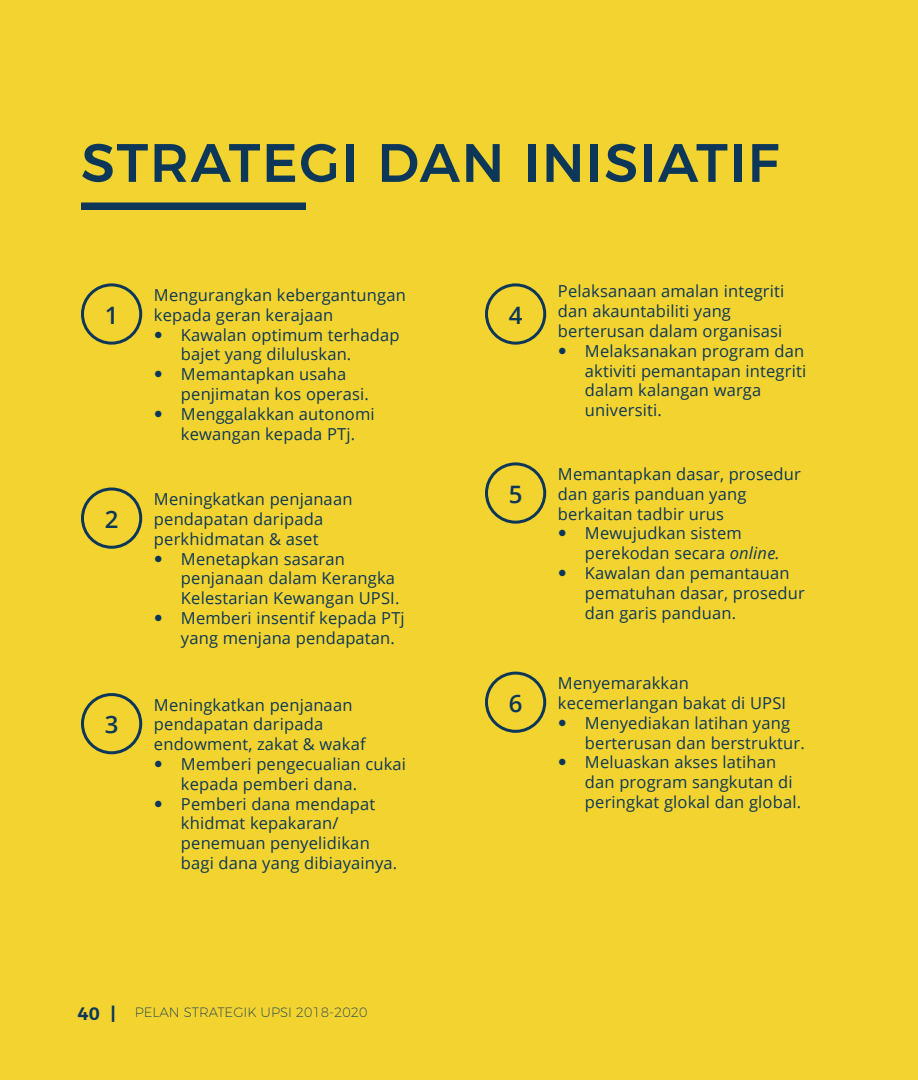
<style>
.page{position:relative;width:918px;height:1080px;background:#f3d32f}
.page>*{position:absolute;margin:0;border:0;box-sizing:border-box;transform-origin:0 0}
.t1{font:500 54px "Montserrat";letter-spacing:.03em;color:#0c3759}
.t2{font:600 24px "Open Sans";color:#0c3759}
.t3{font:16.5px/19.8px "Open Sans";letter-spacing:.01em;color:#0c3759}
.t4{font:200 13.5px "Montserrat";color:#0c3759}
.s1{font-weight:600;font-size:18px}
.s2{font-weight:700;font-size:18px}
.s3{font-style:italic}
</style>
<div class="page">
<div style="left:81px;top:202px;width:225px;height:8px;background:#0c3759"></div>
<div style="left:81px;top:283px;width:61px;height:62px;border:3px solid #0c3759;border-radius:50%"></div>
<div style="left:81px;top:488px;width:61px;height:61px;border:3px solid #0c3759;border-radius:50%"></div>
<div style="left:81px;top:693px;width:61px;height:61px;border:3px solid #0c3759;border-radius:50%"></div>
<div style="left:485px;top:672px;width:61px;height:61px;border:3px solid #0c3759;border-radius:50%"></div>
<div style="left:485px;top:462px;width:61px;height:62px;border:3px solid #0c3759;border-radius:50%"></div>
<div style="left:485px;top:283px;width:61px;height:62px;border:3px solid #0c3759;border-radius:50%"></div>
<h1 class="t1" style="left:81px;top:119px;width:700px">STRATEGI DAN INISIATIF</h1>
<h2 class="t2" style="left:105px;top:298px;width:15px">1</h2>
<h2 class="t2" style="left:105px;top:503px;width:15px">2</h2>
<h2 class="t2" style="left:105px;top:708px;width:15px">3</h2>
<p class="t3" style="left:154px;top:285px;width:253px">Mengurangkan kebergantungan kepada geran kerajaan</p>
<p class="t3" style="left:181px;top:324px;width:220px">Kawalan optimum terhadap bajet yang diluluskan.<br>Memantapkan usaha penjimatan kos operasi.<br>Menggalakkan autonomi kewangan kepada PTj.</p>
<p class="t3" style="left:154px;top:489px;width:200px">Meningkatkan penjanaan pendapatan daripada perkhidmatan &amp; aset</p>
<p class="t3" style="left:181px;top:548px;width:225px">Menetapkan sasaran penjanaan dalam Kerangka<br>Kelestarian Kewangan UPSI.<br>Memberi insentif kepada PTj yang menjana pendapatan.</p>
<p class="t3" style="left:154px;top:694px;width:200px">Meningkatkan penjanaan</p>
<p class="t3" style="left:154px;top:714px;width:171px">pendapatan daripada</p>
<p class="t3" style="left:154px;top:734px;width:213px">endowment, zakat &amp; wakaf</p>
<p class="t3" style="left:181px;top:754px;width:227px">Memberi pengecualian cukai</p>
<p class="t3" style="left:181px;top:774px;width:178px">kepada pemberi dana.</p>
<p class="t3" style="left:181px;top:793px;width:196px">Pemberi dana mendapat</p>
<p class="t3" style="left:181px;top:813px;width:159px">khidmat kepakaran/</p>
<p class="t3" style="left:181px;top:833px;width:190px">penemuan penyelidikan</p>
<p class="t3" style="left:181px;top:853px;width:218px">bagi dana yang dibiayainya.</p>
<p class="t4" style="left:78px;top:1002px;width:291px"><span class="s1">40</span> <span class="s2">|</span> PELAN STRATEGIK UPSI 2018-2020</p>
<h2 class="t2" style="left:509px;top:298px;width:15px">4</h2>
<h2 class="t2" style="left:509px;top:478px;width:15px">5</h2>
<h2 class="t2" style="left:509px;top:687px;width:15px">6</h2>
<p class="t3" style="left:558px;top:281px;width:228px">Pelaksanaan amalan integriti</p>
<p class="t3" style="left:558px;top:301px;width:175px">dan akauntabiliti yang</p>
<p class="t3" style="left:558px;top:321px;width:226px">berterusan dalam organisasi</p>
<p class="t3" style="left:585px;top:341px;width:221px">Melaksanakan program dan</p>
<p class="t3" style="left:585px;top:360px;width:223px">aktiviti pemantapan integriti</p>
<p class="t3" style="left:585px;top:380px;width:178px">dalam kalangan warga</p>
<p class="t3" style="left:585px;top:400px;width:78px">universiti.</p>
<p class="t3" style="left:558px;top:464px;width:244px">Memantapkan dasar, prosedur</p>
<p class="t3" style="left:558px;top:484px;width:190px">dan garis panduan yang</p>
<p class="t3" style="left:558px;top:503px;width:168px">berkaitan tadbir urus</p>
<p class="t3" style="left:585px;top:523px;width:158px">Mewujudkan sistem</p>
<p class="t3" style="left:585px;top:543px;width:196px">perekodan secara <span class="s3">online.</span></p>
<p class="t3" style="left:585px;top:563px;width:206px">Kawalan dan pemantauan</p>
<p class="t3" style="left:585px;top:583px;width:221px">pematuhan dasar, prosedur</p>
<p class="t3" style="left:585px;top:602px;width:153px">dan garis panduan.</p>
<p class="t3" style="left:558px;top:673px;width:132px">Menyemarakkan</p>
<p class="t3" style="left:558px;top:693px;width:230px">kecemerlangan bakat di UPSI</p>
<p class="t3" style="left:585px;top:712px;width:207px">Menyediakan latihan yang</p>
<p class="t3" style="left:585px;top:732px;width:221px">berterusan dan berstruktur.</p>
<p class="t3" style="left:585px;top:752px;width:193px">Meluaskan akses latihan</p>
<p class="t3" style="left:585px;top:772px;width:209px">dan program sangkutan di</p>
<p class="t3" style="left:585px;top:792px;width:218px">peringkat glokal dan global.</p>
</div>
